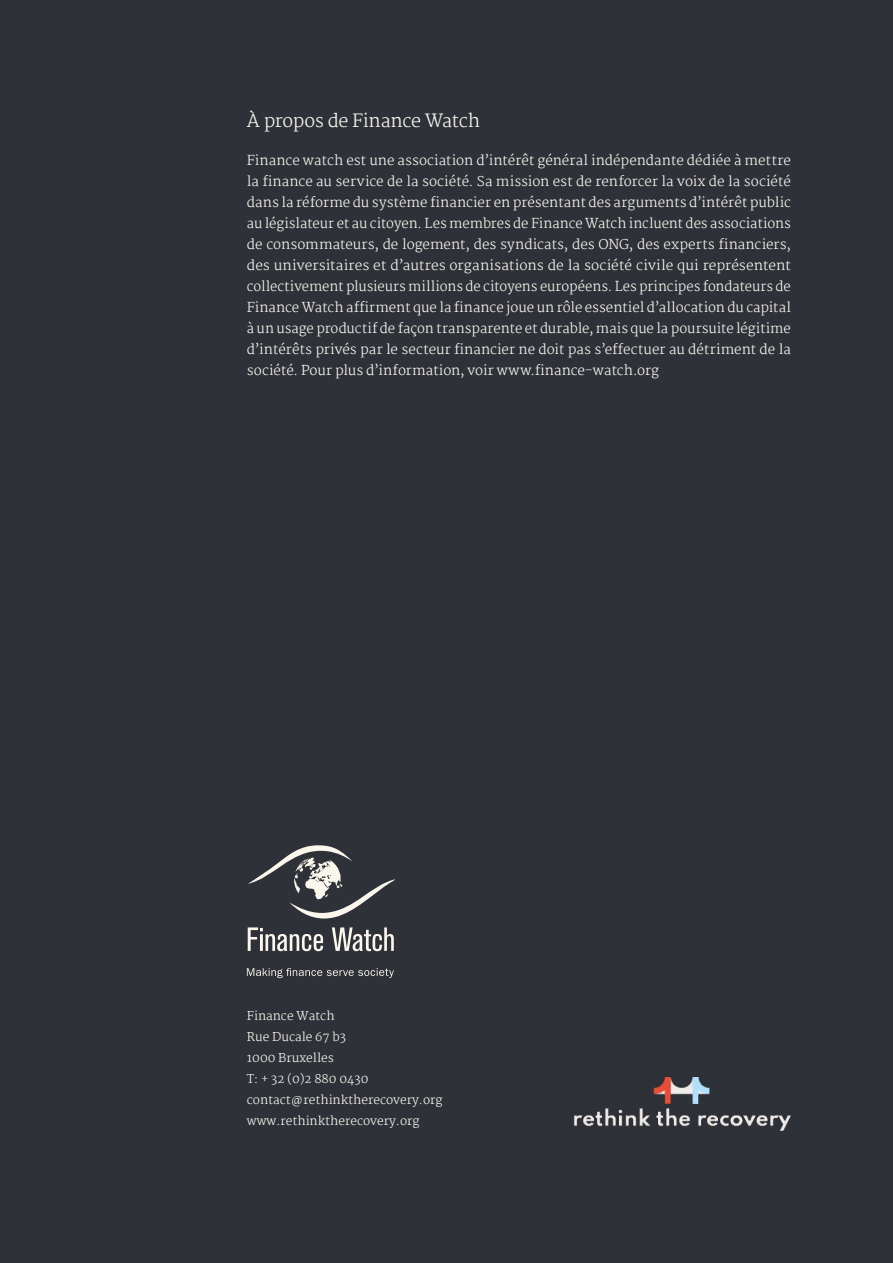
<style>
.page{position:relative;width:893px;height:1263px;background:#2e3138}
.page>*{position:absolute;margin:0;border:0;box-sizing:border-box;transform-origin:0 0}
.t1{font:300 18px "Martel";letter-spacing:-.015em;color:#fbf8ef}
.t2{font:300 13.5px/21px "Martel";color:#fbf8ef;text-align:justify}
.t3{font:300 12px/21px "Martel";color:#fbf8ef}
</style>
<div class="page">
<img style="left:574px;top:1077px;width:217px;height:54px">
<svg style="left:248px;top:845px;width:147px;height:73px"></svg>
<svg style="left:248px;top:927px;width:75px;height:24px"></svg>
<svg style="left:332px;top:927px;width:62px;height:24px"></svg>
<svg style="left:247px;top:968px;width:147px;height:10px"></svg>
<h1 class="t1" style="left:247px;top:110px;width:235px">À propos de Finance Watch</h1>
<p class="t2" style="left:247px;top:149px;width:546px">Finance watch est une association d’intérêt général indépendante dédiée à mettre la finance au service de la société. Sa mission est de renforcer la voix de la société dans la réforme du système financier en présentant des arguments d’intérêt public au législateur et au citoyen. Les membres de Finance Watch incluent des associations de consommateurs, de logement, des syndicats, des ONG, des experts financiers, des universitaires et d’autres organisations de la société civile qui représentent collectivement plusieurs millions de citoyens européens. Les principes fondateurs de Finance Watch affirment que la finance joue un rôle essentiel d’allocation du capital à un usage productif de façon transparente et durable, mais que la poursuite légitime d’intérêts privés par le secteur financier ne doit pas s’effectuer au détriment de la société. Pour plus d’information, voir www.finance-watch.org</p>
<p class="t3" style="left:247px;top:1005px;width:197px">Finance Watch<br>Rue Ducale 67 b3<br>1000 Bruxelles<br>T: + 32 (0)2 880 0430 contact@rethinktherecovery.org www.rethinktherecovery.org</p>
</div>
